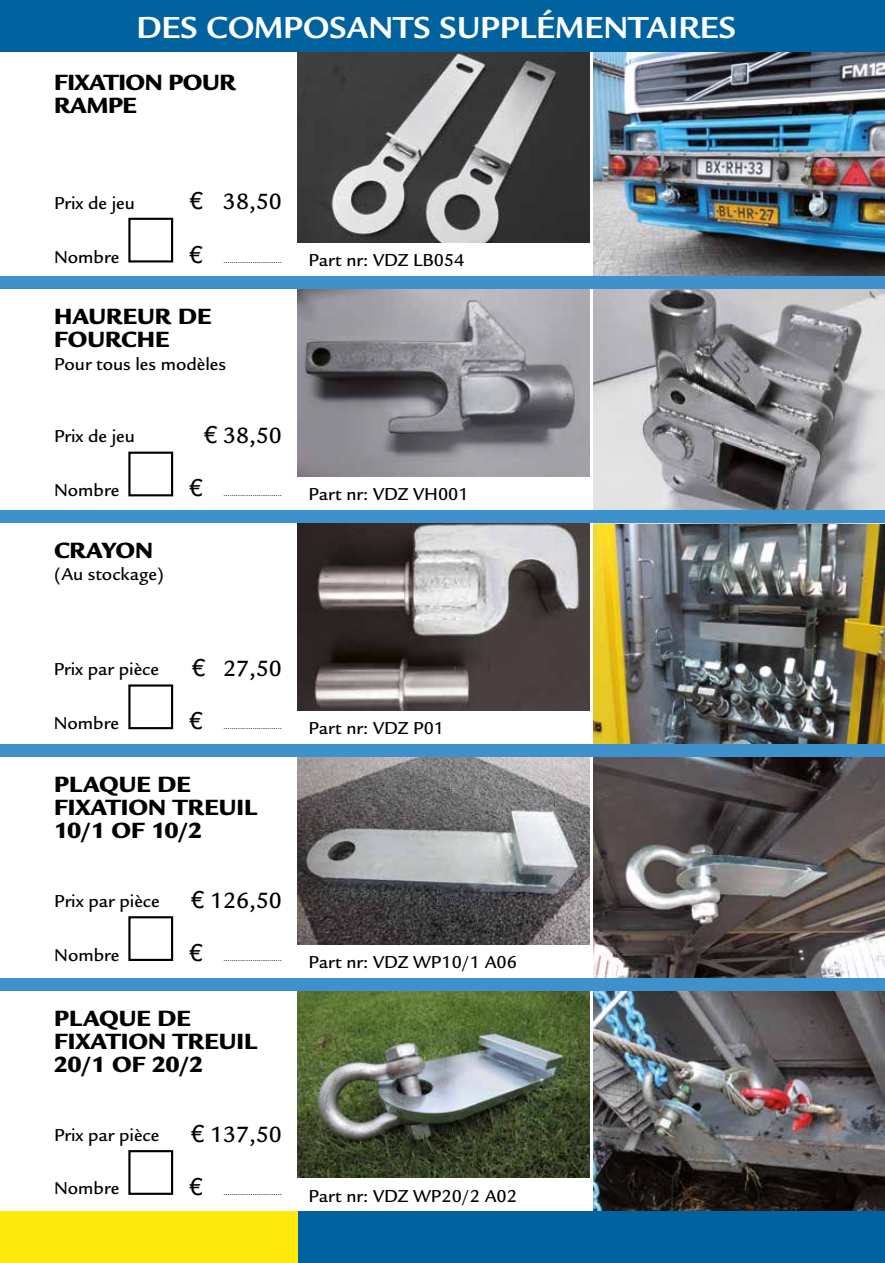
<style>
.page{position:relative;width:885px;height:1263px;background:#fff}
.page>*{position:absolute;margin:0;border:0;box-sizing:border-box;transform-origin:0 0}
.t1{font:700 33px "Legacy Sans";color:#fff}
.t2{font:900 24px/23.4px "Legacy Sans";color:#000}
.t3{font:500 24px "Legacy Sans";color:#000}
.t4{font:900 24px/23.4px "Legacy Sans";letter-spacing:-.02em;color:#000}
.t5{font:24px "Helvetica Neue";color:#000}
.t6{font:500 18.75px "Legacy Sans";color:#000}
.t7{font:7.5px "Helvetica Neue";color:#000}
.s1{font-family:"Helvetica Neue";font-weight:400}
</style>
<div class="page">
<img style="left:593px;top:523px;width:291px;height:221px">
<img style="left:298px;top:51px;width:291px;height:191px">
<img style="left:593px;top:51px;width:291px;height:225px">
<div style="left:128px;top:218px;width:45px;height:44px;border:2px solid #000"></div>
<img style="left:298px;top:289px;width:291px;height:187px">
<img style="left:593px;top:289px;width:291px;height:221px">
<div style="left:128px;top:452px;width:45px;height:44px;border:2px solid #000"></div>
<img style="left:298px;top:523px;width:291px;height:187px">
<div style="left:128px;top:684px;width:45px;height:45px;border:2px solid #000"></div>
<img style="left:298px;top:757px;width:291px;height:187px">
<img style="left:593px;top:757px;width:291px;height:221px">
<div style="left:128px;top:916px;width:45px;height:45px;border:2px solid #000"></div>
<img style="left:298px;top:991px;width:291px;height:187px">
<img style="left:593px;top:991px;width:291px;height:221px">
<div style="left:128px;top:1150px;width:45px;height:45px;border:2px solid #000"></div>
<div style="left:0;top:0;width:884px;height:51px;background:#0063a0"></div>
<div style="left:0;top:1212px;width:884px;height:51px;background:#0063a0"></div>
<div style="left:0;top:1212px;width:298px;height:51px;background:#feeb0d"></div>
<div style="left:0;top:276px;width:884px;height:13px;background:#3f91cc"></div>
<div style="left:0;top:510px;width:884px;height:13px;background:#3f91cc"></div>
<div style="left:0;top:744px;width:884px;height:13px;background:#3f91cc"></div>
<div style="left:0;top:978px;width:884px;height:13px;background:#3f91cc"></div>
<h1 class="t1" style="left:136px;top:8px;width:601px">DES COMPOSANTS SUPPLÉMENTAIRES</h1>
<p class="t4" style="left:54px;top:71px;width:183px">FIXATION POUR<br>RAMPE</p>
<p class="t6" style="left:54px;top:192px;width:82px">Prix de jeu</p>
<p class="t6" style="left:54px;top:246px;width:67px">Nombre</p>
<p class="t3" style="left:190px;top:188px;width:94px"><span class="s1">€</span> 38,50</p>
<p class="t5" style="left:189px;top:237px;width:15px">€</p>
<p class="t7" style="left:223px;top:254px;width:60px">............................</p>
<p class="t2" style="left:54px;top:304px;width:159px">HAUREUR DE<br>FOURCHE</p>
<p class="t6" style="left:54px;top:353px;width:173px">Pour tous les modèles</p>
<p class="t6" style="left:54px;top:426px;width:82px">Prix de jeu</p>
<p class="t6" style="left:54px;top:480px;width:67px">Nombre</p>
<p class="t2" style="left:54px;top:538px;width:100px">CRAYON</p>
<p class="t6" style="left:54px;top:564px;width:111px">(Au stockage)</p>
<p class="t3" style="left:204px;top:422px;width:80px"><span class="s1">€</span> 38,50</p>
<p class="t5" style="left:189px;top:470px;width:15px">€</p>
<p class="t7" style="left:223px;top:488px;width:60px">............................</p>
<p class="t6" style="left:308px;top:250px;width:157px">Part nr: VDZ LB054</p>
<p class="t6" style="left:308px;top:483px;width:162px">Part nr: VDZ VH001</p>
<p class="t6" style="left:54px;top:659px;width:107px">Prix par pièce</p>
<p class="t6" style="left:54px;top:713px;width:67px">Nombre</p>
<p class="t3" style="left:192px;top:655px;width:92px"><span class="s1">€</span> 27,50</p>
<p class="t5" style="left:189px;top:703px;width:15px">€</p>
<p class="t7" style="left:223px;top:721px;width:60px">............................</p>
<p class="t2" style="left:54px;top:772px;width:204px">PLAQUE DE<br>FIXATION TREUIL<br>10/1 OF 10/2</p>
<p class="t6" style="left:54px;top:891px;width:107px">Prix par pièce</p>
<p class="t6" style="left:54px;top:944px;width:67px">Nombre</p>
<p class="t3" style="left:191px;top:886px;width:93px"><span class="s1">€</span> 126,50</p>
<p class="t5" style="left:189px;top:935px;width:15px">€</p>
<p class="t7" style="left:223px;top:953px;width:60px">............................</p>
<p class="t2" style="left:54px;top:1006px;width:204px">PLAQUE DE<br>FIXATION TREUIL<br>20/1 OF 20/2</p>
<p class="t6" style="left:54px;top:1124px;width:107px">Prix par pièce</p>
<p class="t6" style="left:54px;top:1178px;width:67px">Nombre</p>
<p class="t3" style="left:191px;top:1120px;width:93px"><span class="s1">€</span> 137,50</p>
<p class="t5" style="left:189px;top:1169px;width:15px">€</p>
<p class="t7" style="left:223px;top:1187px;width:60px">............................</p>
<p class="t6" style="left:308px;top:717px;width:137px">Part nr: VDZ P01</p>
<p class="t6" style="left:308px;top:951px;width:210px">Part nr: VDZ WP10/1 A06</p>
<p class="t6" style="left:308px;top:1185px;width:210px">Part nr: VDZ WP20/2 A02</p>
</div>
